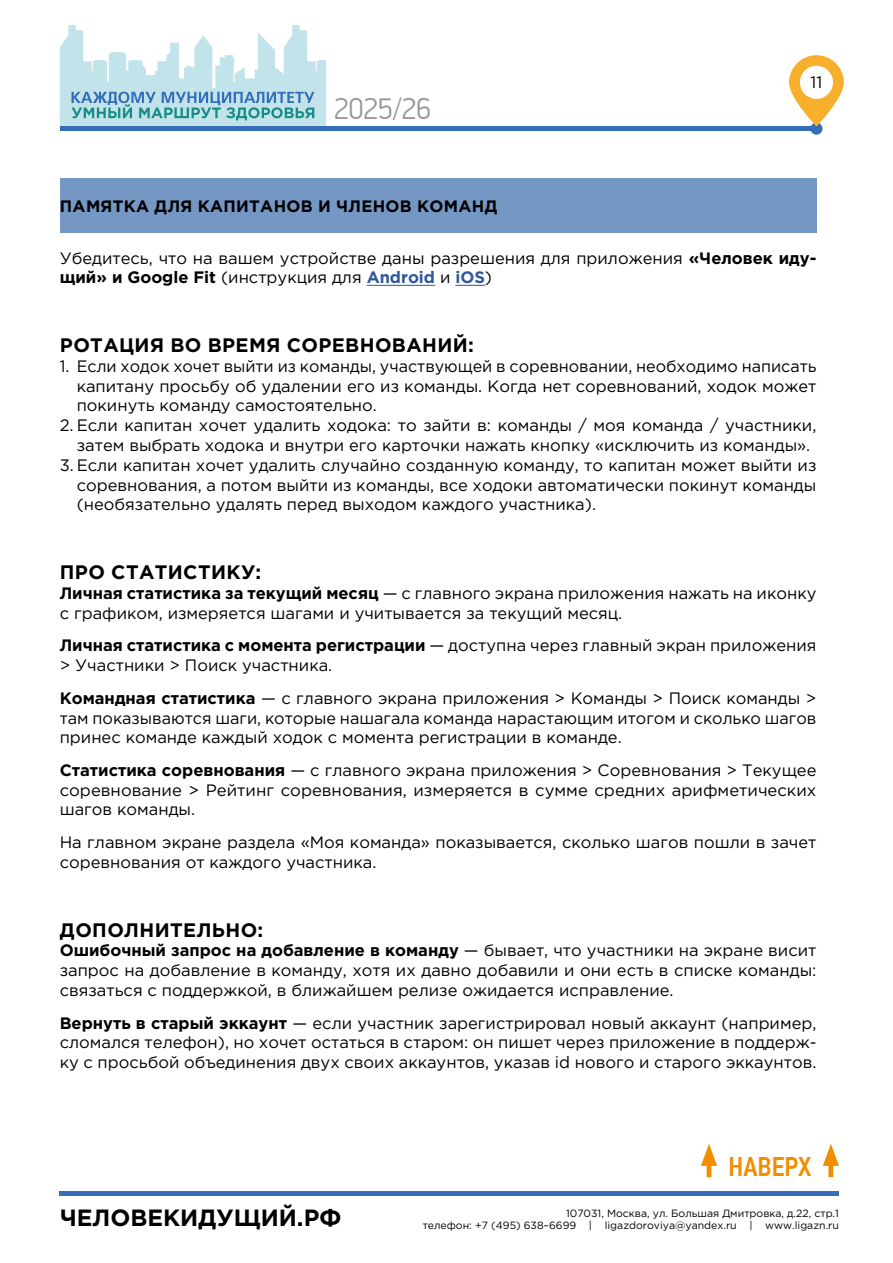
<style>
.page{position:relative;width:893px;height:1263px;background:#fff}
.page>*{position:absolute;margin:0;border:0;box-sizing:border-box;transform-origin:0 0}
.t1{font:300 30px "PF Din Display Pro";color:#98989c}
.t2{font:500 27px "PF Din Text Cond Pro";color:#f18e00}
.t3{font:700 23.55px "Gotham Pro";color:#000}
.t4{font:700 19.5px "Gotham Pro";letter-spacing:.02em;color:#000}
.t5{font:16.5px/19.8px "Gotham Pro";color:#000;text-align:justify}
.t6{font:700 16.5px "Gotham Pro";letter-spacing:.02em;color:#000}
.t7{font:10.5px/12.6px "Gotham Pro";color:#000;text-align:right}
.s1{font-weight:700}
.s2{font-weight:700;color:#30589b}
</style>
<div class="page">
<hr style="left:707px;top:1157px;width:4px;height:20px;background:#f18e00">
<svg style="left:701px;top:1144px;width:16px;height:22px"></svg>
<div style="left:828px;top:1157px;width:5px;height:20px;background:#f18e00"></div>
<svg style="left:823px;top:1144px;width:16px;height:22px"></svg>
<hr style="left:60px;top:1191px;width:779px;height:4px;background:#336eb6">
<hr style="left:60px;top:127px;width:756px;height:4px;background:#336eb6">
<svg style="left:60px;top:25px;width:266px;height:102px"></svg>
<div style="left:810px;top:123px;width:12px;height:12px;background:#336eb6;border-radius:50%"></div>
<svg style="left:789px;top:55px;width:55px;height:72px"></svg>
<div style="left:60px;top:179px;width:756px;height:54px;background:#7497c3"></div>
<hr style="left:367px;top:285px;width:68px;height:1px;background:#30589b">
<hr style="left:455px;top:285px;width:30px;height:1px;background:#30589b">
<h1 class="t1" style="left:334px;top:92px;width:98px">2025/26</h1>
<p class="t5" style="left:810px;top:72px;width:13px">11</p>
<p class="t6" style="left:60px;top:197px;width:439px">ПАМЯТКА ДЛЯ КАПИТАНОВ И ЧЛЕНОВ КОМАНД</p>
<p class="t5" style="left:60px;top:248px;width:758px">Убедитесь, что на вашем устройстве даны разрешения для приложения <span class="s1">«Человек иду&shy;щий» и Google Fit</span> (инструкция для <span class="s2">Android</span> и <span class="s2">iOS</span>)</p>
<p class="t4" style="left:60px;top:334px;width:415px">РОТАЦИЯ ВО ВРЕМЯ СОРЕВНОВАНИЙ:</p>
<p class="t5" style="left:77px;top:356px;width:741px;text-indent:-17px">1. Если ходок хочет выйти из команды, участвующей в соревновании, необходимо написать капитану просьбу об удалении его из команды. Когда нет соревнований, ходок может покинуть команду самостоятельно.</p>
<p class="t5" style="left:77px;top:415px;width:741px;text-indent:-17px">2. Если капитан хочет удалить ходока: то зайти в: команды / моя команда / участники, затем выбрать ходока и внутри его карточки нажать кнопку «исключить из команды».</p>
<p class="t5" style="left:77px;top:455px;width:741px;text-indent:-17px">3. Если капитан хочет удалить случайно созданную команду, то капитан может выйти из соревнования, а потом выйти из команды, все ходоки автоматически покинут команды (необязательно удалять перед выходом каждого участника).</p>
<p class="t4" style="left:60px;top:561px;width:203px">ПРО СТАТИСТИКУ:</p>
<p class="t5" style="left:60px;top:583px;width:758px"><span class="s1">Личная статистика за текущий месяц</span> — с главного экрана приложения нажать на иконку с графиком, измеряется шагами и учитывается за текущий месяц.</p>
<p class="t5" style="left:60px;top:635px;width:758px"><span class="s1">Личная статистика с момента регистрации</span> — доступна через главный экран приложения &gt; Участники &gt; Поиск участника.</p>
<p class="t5" style="left:60px;top:688px;width:758px"><span class="s1">Командная статистика</span> — с главного экрана приложения &gt; Команды &gt; Поиск команды &gt; там показываются шаги, которые нашагала команда нарастающим итогом и сколько шагов принес команде каждый ходок с момента регистрации в команде.</p>
<p class="t5" style="left:60px;top:760px;width:758px"><span class="s1">Статистика соревнования</span> — с главного экрана приложения &gt; Соревнования &gt; Текущее соревнование &gt; Рейтинг соревнования, измеряется в сумме средних арифметических шагов команды.</p>
<p class="t5" style="left:60px;top:832px;width:758px">На главном экране раздела «Моя команда» показывается, сколько шагов пошли в зачет соревнования от каждого участника.</p>
<p class="t4" style="left:60px;top:918px;width:205px">ДОПОЛНИТЕЛЬНО:</p>
<p class="t5" style="left:60px;top:940px;width:758px"><span class="s1">Ошибочный запрос на добавление в команду</span> — бывает, что участники на экране висит запрос на добавление в команду, хотя их давно добавили и они есть в списке команды: связаться с поддержкой, в ближайшем релизе ожидается исправление.</p>
<p class="t5" style="left:60px;top:1013px;width:758px"><span class="s1">Вернуть в старый эккаунт</span> — если участник зарегистрировал новый аккаунт (например, сломался телефон), но хочет остаться в старом: он пишет через приложение в поддерж&shy;ку с просьбой объединения двух своих аккаунтов, указав id нового и старого эккаунтов.</p>
<h2 class="t2" style="left:728px;top:1150px;width:84px">НАВЕРХ</h2>
<h3 class="t3" style="left:60px;top:1204px;width:283px">ЧЕЛОВЕКИДУЩИЙ.РФ</h3>
<p class="t7" style="left:423px;top:1206px;width:418px">107031, Москва, ул. Большая Дмитровка, д.22, стр.1<br>телефон: +7 (495) 638–6699 | ligazdoroviya@yandex.ru | www.ligazn.ru</p>
</div>
